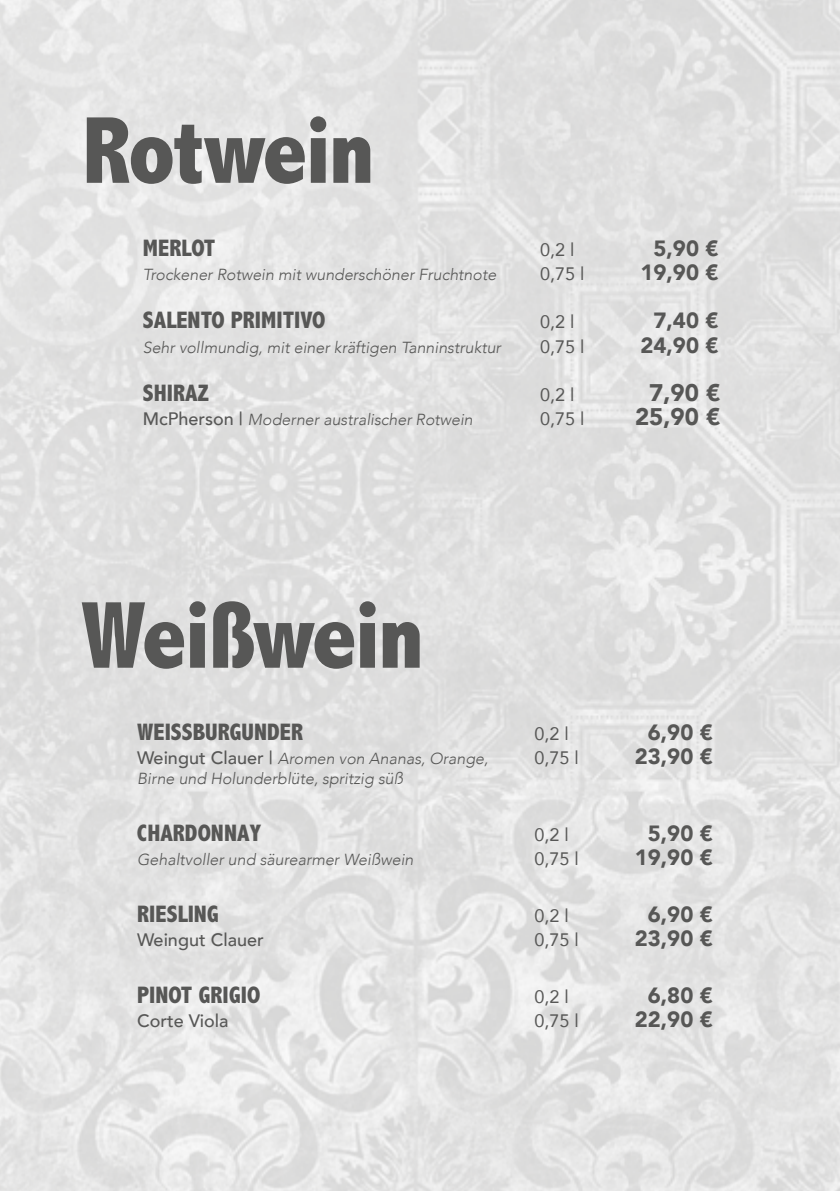
<style>
.page{position:relative;width:840px;height:1191px;background:#fff}
.page>*{position:absolute;margin:0;border:0;box-sizing:border-box;transform-origin:0 0}
.t1{font:800 condensed 96px "Abadi MT Pro";letter-spacing:-.02em;color:#575756}
.t2{font:800 condensed 24px "Abadi MT Pro";color:#575756}
.t3{font:900 24px "Avenir";color:#575756}
.t4{font:900 22px "Avenir";color:#575756}
.t5{font:18px "Avenir";color:#575756}
.t6{font:500 18px "Avenir";color:#575756}
.t7{font:italic 300 16px "Avenir";color:#575756}
.s1{font-weight:500;font-style:normal;font-size:18px}
</style>
<div class="page">
<p class="t1" style="left:82px;top:98px;width:293px">Rotwein</p>
<p class="t2" style="left:143px;top:234px;width:74px">MERLOT</p>
<p class="t5" style="left:540px;top:235px;width:36px">0,2 l</p>
<p class="t4" style="left:653px;top:229px;width:67px">5,90 €</p>
<p class="t7" style="left:143px;top:265px;width:355px">Trockener Rotwein mit wunderschöner Fruchtnote</p>
<p class="t5" style="left:540px;top:259px;width:46px">0,75 l</p>
<p class="t4" style="left:640px;top:253px;width:80px">19,90 €</p>
<p class="t2" style="left:143px;top:307px;width:184px">SALENTO PRIMITIVO</p>
<p class="t5" style="left:540px;top:308px;width:36px">0,2 l</p>
<p class="t4" style="left:653px;top:302px;width:67px">7,40 €</p>
<p class="t7" style="left:143px;top:337px;width:359px">Sehr vollmundig, mit einer kräftigen Tanninstruktur</p>
<p class="t5" style="left:540px;top:332px;width:46px">0,75 l</p>
<p class="t4" style="left:640px;top:326px;width:80px">24,90 €</p>
<p class="t2" style="left:143px;top:380px;width:68px">SHIRAZ</p>
<p class="t5" style="left:540px;top:380px;width:36px">0,2 l</p>
<p class="t3" style="left:649px;top:372px;width:73px">7,90 €</p>
<p class="t7" style="left:143px;top:410px;width:331px"><span class="s1">McPherson |</span> Moderner australischer Rotwein</p>
<p class="t5" style="left:540px;top:404px;width:46px">0,75 l</p>
<p class="t3" style="left:634px;top:396px;width:87px">25,90 €</p>
<p class="t1" style="left:81px;top:583px;width:344px">Weißwein</p>
<p class="t2" style="left:137px;top:719px;width:167px">WEISSBURGUNDER</p>
<p class="t5" style="left:534px;top:719px;width:36px">0,2 l</p>
<p class="t4" style="left:647px;top:713px;width:67px">6,90 €</p>
<p class="t7" style="left:137px;top:749px;width:352px"><span class="s1">Weingut Clauer |</span> Aromen von Ananas, Orange,</p>
<p class="t5" style="left:534px;top:743px;width:46px">0,75 l</p>
<p class="t4" style="left:634px;top:737px;width:80px">23,90 €</p>
<p class="t7" style="left:137px;top:769px;width:267px">Birne und Holunderblüte, spritzig süß</p>
<p class="t2" style="left:137px;top:819px;width:126px">CHARDONNAY</p>
<p class="t5" style="left:534px;top:820px;width:36px">0,2 l</p>
<p class="t4" style="left:647px;top:814px;width:67px">5,90 €</p>
<p class="t7" style="left:137px;top:850px;width:277px">Gehaltvoller und säurearmer Weißwein</p>
<p class="t5" style="left:534px;top:844px;width:46px">0,75 l</p>
<p class="t4" style="left:634px;top:838px;width:80px">19,90 €</p>
<p class="t2" style="left:137px;top:900px;width:83px">RIESLING</p>
<p class="t5" style="left:534px;top:901px;width:36px">0,2 l</p>
<p class="t4" style="left:647px;top:895px;width:67px">6,90 €</p>
<p class="t6" style="left:137px;top:924px;width:128px">Weingut Clauer</p>
<p class="t5" style="left:534px;top:925px;width:46px">0,75 l</p>
<p class="t4" style="left:634px;top:919px;width:80px">23,90 €</p>
<p class="t2" style="left:137px;top:981px;width:125px">PINOT GRIGIO</p>
<p class="t5" style="left:534px;top:982px;width:36px">0,2 l</p>
<p class="t4" style="left:647px;top:976px;width:67px">6,80 €</p>
<p class="t6" style="left:137px;top:1004px;width:93px">Corte Viola</p>
<p class="t5" style="left:534px;top:1006px;width:46px">0,75 l</p>
<p class="t4" style="left:634px;top:1000px;width:80px">22,90 €</p>
</div>
